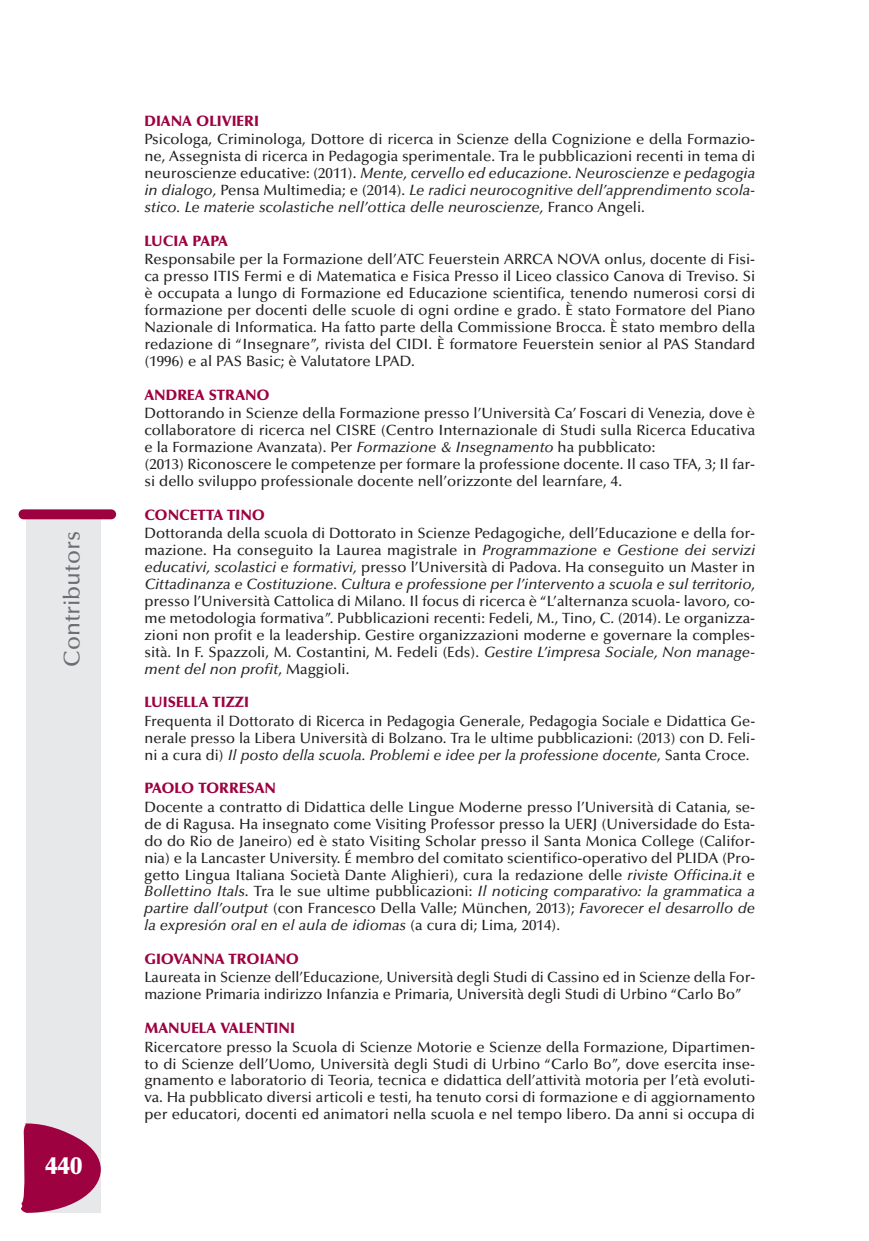
<style>
.page{position:relative;width:869px;height:1241px;background:#fff}
.page>*{position:absolute;margin:0;border:0;box-sizing:border-box;transform-origin:0 0}
.t1{font:900 24.5px "Optima";color:#fff}
.t2{font:500 22.75px "Optima";color:#6c6d70}
.t3{font:500 14.88px/17px "Optima";color:#231f20;text-align:justify}
.t4{font:900 14.88px "Optima";color:#9d0140}
.s1{font-style:italic}
</style>
<div class="page">
<div style="left:27px;top:517px;width:74px;height:695px;background:#e7e8e9"></div>
<div style="left:19px;top:509px;width:97px;height:10px;background:#9d0140;border-radius:5px"></div>
<svg style="left:21px;top:1122px;width:80px;height:90px"></svg>
<h2 class="t2" style="left:63px;top:666px;width:137px;rotate:-90deg">Contributors</h2>
<h1 class="t1" style="left:45px;top:1155px;width:38px">440</h1>
<p class="t4" style="left:144px;top:115px;width:116px">DIANA OLIVIERI</p>
<p class="t3" style="left:144px;top:132px;width:612px">Psicologa, Criminologa, Dottore di ricerca in Scienze della Cognizione e della Formazio&shy;ne, Assegnista di ricerca in Pedagogia sperimentale. Tra le pubblicazioni recenti in tema di neuroscienze educative: (2011). <span class="s1">Mente, cervello ed educazione. Neuroscienze e pedagogia in dialogo,</span> Pensa Multimedia; e (2014). <span class="s1">Le radici neurocognitive dell’apprendimento scola&shy;stico. Le materie scolastiche nell’ottica delle neuroscienze,</span> Franco Angeli.</p>
<p class="t4" style="left:144px;top:235px;width:85px">LUCIA PAPA</p>
<p class="t3" style="left:144px;top:252px;width:612px">Responsabile per la Formazione dell’ATC Feuerstein ARRCA NOVA onlus, docente di Fisi&shy;ca presso ITIS Fermi e di Matematica e Fisica Presso il Liceo classico Canova di Treviso. Si è occupata a lungo di Formazione ed Educazione scientifica, tenendo numerosi corsi di formazione per docenti delle scuole di ogni ordine e grado. È stato Formatore del Piano Nazionale di Informatica. Ha fatto parte della Commissione Brocca. È stato membro della redazione di “Insegnare”, rivista del CIDI. È formatore Feuerstein senior al PAS Standard (1996) e al PAS Basic; è Valutatore LPAD.</p>
<p class="t4" style="left:144px;top:389px;width:127px">ANDREA STRANO</p>
<p class="t3" style="left:144px;top:406px;width:612px;text-align:left">Dottorando in Scienze della Formazione presso l’Università Ca’ Foscari di Venezia, dove è collaboratore di ricerca nel CISRE (Centro Internazionale di Studi sulla Ricerca Educativa e la Formazione Avanzata). Per <span class="s1">Formazione &amp; Insegnamento</span> ha pubblicato:<br>(2013) Riconoscere le competenze per formare la professione docente. Il caso TFA, 3; Il far&shy;si dello sviluppo professionale docente nell’orizzonte del learnfare, 4.</p>
<p class="t4" style="left:144px;top:508px;width:122px">CONCETTA TINO</p>
<p class="t3" style="left:144px;top:525px;width:612px">Dottoranda della scuola di Dottorato in Scienze Pedagogiche, dell’Educazione e della for&shy;mazione. Ha conseguito la Laurea magistrale in <span class="s1">Programmazione e Gestione dei servizi educativi, scolastici e formativi,</span> presso l’Università di Padova. Ha conseguito un Master in <span class="s1">Cittadinanza e Costituzione. Cultura e professione per l’intervento a scuola e sul territorio, </span>presso l’Università Cattolica di Milano<span class="s1">.</span> Il focus di ricerca è “L’alternanza scuola- lavoro, co&shy;me metodologia formativa”. Pubblicazioni recenti: Fedeli, M., Tino, C. (2014). Le organizza&shy;zioni non profit e la leadership. Gestire organizzazioni moderne e governare la comples&shy;sità. In F. Spazzoli, M. Costantini, M. Fedeli (Eds). <span class="s1">Gestire L’impresa Sociale, Non manage&shy;ment del non profit</span>, Maggioli.</p>
<p class="t4" style="left:144px;top:696px;width:106px">LUISELLA TIZZI</p>
<p class="t3" style="left:144px;top:713px;width:612px">Frequenta il Dottorato di Ricerca in Pedagogia Generale, Pedagogia Sociale e Didattica Ge&shy;nerale presso la Libera Università di Bolzano. Tra le ultime pubblicazioni: (2013) con D. Feli&shy;ni a cura di) <span class="s1">Il posto della scuola. Problemi e idee per la professione docente</span>, Santa Croce.</p>
<p class="t4" style="left:144px;top:782px;width:133px">PAOLO TORRESAN</p>
<p class="t3" style="left:144px;top:799px;width:612px">Docente a contratto di Didattica delle Lingue Moderne presso l’Università di Catania, se&shy;de di Ragusa. Ha insegnato come Visiting Professor presso la UERJ (Universidade do Esta&shy;do do Rio de Janeiro) ed è stato Visiting Scholar presso il Santa Monica College (Califor&shy;nia) e la Lancaster University. É membro del comitato scientifico-operativo del PLIDA (Pro&shy;getto Lingua Italiana Società Dante Alighieri), cura la redazione delle <span class="s1">riviste Officina.it</span> e <span class="s1">Bollettino Itals</span>. Tra le sue ultime pubblicazioni: <span class="s1">Il noticing comparativo: la grammatica a partire dall’output</span> (con Francesco Della Valle; München, 2013); <span class="s1">Favorecer el desarrollo de la expresión oral en el aula de idiomas</span> (a cura di; Lima, 2014).</p>
<p class="t4" style="left:144px;top:953px;width:156px">GIOVANNA TROIANO</p>
<p class="t3" style="left:144px;top:970px;width:612px">Laureata in Scienze dell’Educazione, Università degli Studi di Cassino ed in Scienze della For&shy;mazione Primaria indirizzo Infanzia e Primaria, Università degli Studi di Urbino “Carlo Bo”</p>
<p class="t4" style="left:144px;top:1022px;width:152px">MANUELA VALENTINI</p>
<p class="t3" style="left:144px;top:1039px;width:612px">Ricercatore presso la Scuola di Scienze Motorie e Scienze della Formazione, Dipartimen&shy;to di Scienze dell’Uomo, Università degli Studi di Urbino “Carlo Bo”, dove esercita inse&shy;gnamento e laboratorio di Teoria, tecnica e didattica dell’attività motoria per l’età evoluti&shy;va. Ha pubblicato diversi articoli e testi, ha tenuto corsi di formazione e di aggiornamento per educatori, docenti ed animatori nella scuola e nel tempo libero. Da anni si occupa di</p>
</div>
